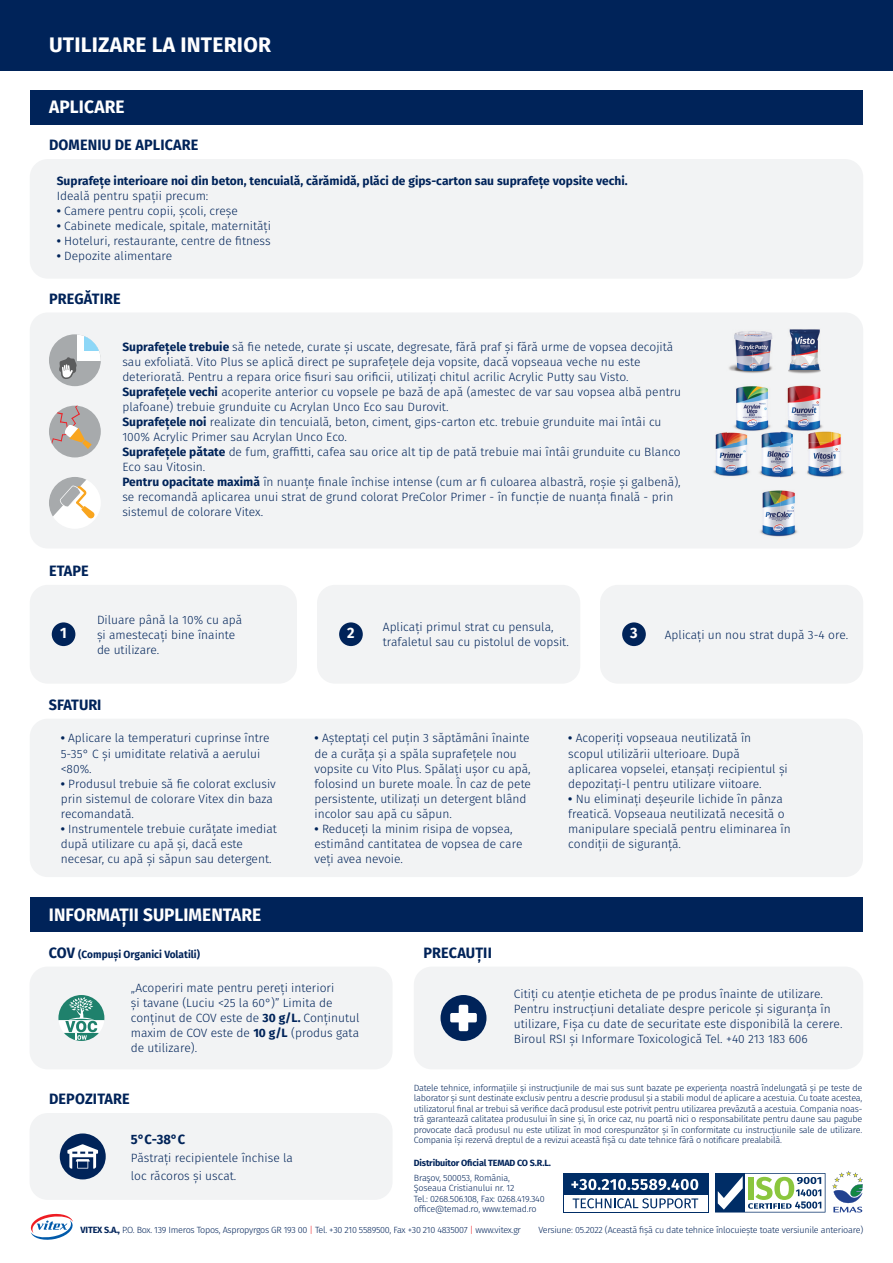
<style>
.page{position:relative;width:893px;height:1263px;background:#fff}
.page>*{position:absolute;margin:0;border:0;box-sizing:border-box;transform-origin:0 0}
.t1{font:700 21px "Fira Sans";letter-spacing:.01em;color:#fff}
.t2{font:700 18px "Fira Sans";color:#fff;scale:.96 1}
.t3{font:700 15px "Fira Sans";letter-spacing:.01em;color:#002359;scale:.96 1}
.t4{font:700 15px "Fira Sans";color:#fff;scale:.96 1}
.t5{font:700 13.5px "Fira Sans";color:#002359;scale:.96 1}
.t6{font:300 12px/15px "Fira Sans";color:#002359}
.t7{font:700 12px "Fira Sans";color:#002359}
.t8{font:700 10.5px "Fira Sans";color:#002359;scale:.96 1}
.t9{font:300 9px/10.5px "Fira Sans";letter-spacing:-.025em;color:#002359;text-align:justify}
.t10{font:700 9px "Fira Sans";letter-spacing:-.02em;color:#002359}
.s1{font-weight:700}
.s2{font-size:15px}
.s3{color:#ee1d23}
</style>
<div class="page">
<div style="left:30px;top:90px;width:833px;height:34px;background:#002359"></div>
<div style="left:30px;top:898px;width:833px;height:34px;background:#002359"></div>
<div style="left:30px;top:966px;width:363px;height:103px;background:#f2f3f4;border-radius:18px"></div>
<div style="left:414px;top:966px;width:449px;height:103px;background:#f2f3f4;border-radius:18px"></div>
<svg style="left:58px;top:995px;width:46px;height:46px"></svg>
<div style="left:30px;top:1113px;width:363px;height:87px;background:#f2f3f4;border-radius:18px"></div>
<div style="left:30px;top:159px;width:833px;height:120px;background:#f2f3f4;border-radius:18px"></div>
<div style="left:30px;top:312px;width:833px;height:236px;background:#f2f3f4;border-radius:18px"></div>
<div style="left:30px;top:719px;width:833px;height:158px;background:#f2f3f4;border-radius:18px"></div>
<div style="left:30px;top:585px;width:267px;height:99px;background:#f2f3f4;border-radius:18px"></div>
<div style="left:317px;top:585px;width:263px;height:99px;background:#f2f3f4;border-radius:18px"></div>
<div style="left:600px;top:585px;width:263px;height:99px;background:#f2f3f4;border-radius:18px"></div>
<div style="left:60px;top:1133px;width:46px;height:46px;background:#002359;border-radius:50%"></div>
<svg style="left:67px;top:1144px;width:31px;height:24px"></svg>
<div style="left:441px;top:995px;width:45px;height:46px;background:#002359;border-radius:50%"></div>
<svg style="left:450px;top:1005px;width:27px;height:26px"></svg>
<div style="left:52px;top:622px;width:23px;height:24px;background:#002359;border-radius:50%"></div>
<div style="left:339px;top:622px;width:24px;height:24px;background:#002359;border-radius:50%"></div>
<div style="left:622px;top:622px;width:24px;height:24px;background:#002359;border-radius:50%"></div>
<div style="left:0;top:0;width:893px;height:70px;background:#002359"></div>
<img style="left:736px;top:372px;width:85px;height:44px">
<img style="left:760px;top:490px;width:38px;height:47px">
<img style="left:734px;top:331px;width:39px;height:21px">
<img style="left:729px;top:352px;width:23px;height:30px">
<img style="left:752px;top:352px;width:21px;height:20px">
<img style="left:786px;top:329px;width:35px;height:47px">
<img style="left:780px;top:382px;width:1px;height:34px">
<svg style="left:780px;top:372px;width:6px;height:10px"></svg>
<img style="left:713px;top:420px;width:130px;height:58px">
<img style="left:727px;top:416px;width:53px;height:26px">
<img style="left:792px;top:416px;width:39px;height:27px">
<svg style="left:780px;top:420px;width:1px;height:22px"></svg>
<svg style="left:30px;top:1213px;width:43px;height:27px"></svg>
<svg style="left:832px;top:1171px;width:31px;height:41px"></svg>
<div style="left:563px;top:1173px;width:145px;height:39px;background:#002d66"></div>
<div style="left:564px;top:1195px;width:143px;height:16px;background:#fff"></div>
<svg style="left:573px;top:1198px;width:125px;height:10px"></svg>
<svg style="left:571px;top:1179px;width:127px;height:11px"></svg>
<svg style="left:49px;top:477px;width:51px;height:51px"></svg>
<div style="left:49px;top:334px;width:52px;height:52px;background:#a7aaac;border-radius:26px"></div>
<div style="left:77px;top:334px;width:24px;height:27px;background:#fff"></div>
<svg style="left:85px;top:334px;width:16px;height:17px"></svg>
<svg style="left:59px;top:357px;width:18px;height:22px"></svg>
<div style="left:49px;top:406px;width:52px;height:51px;background:#a7aaac;border-radius:26px"></div>
<svg style="left:50px;top:406px;width:42px;height:43px"></svg>
<svg style="left:715px;top:1173px;width:110px;height:39px"></svg>
<h1 class="t1" style="left:49px;top:30px;width:223px">UTILIZARE LA INTERIOR</h1>
<h2 class="t2" style="left:49px;top:94px;width:80px">APLICARE</h2>
<p class="t3" style="left:49px;top:134px;width:157px">DOMENIU DE APLICARE</p>
<p class="t7" style="left:57px;top:172px;width:572px">Suprafețe interioare noi din beton, tencuială, cărămidă, plăci de gips-carton sau suprafețe vopsite vechi.</p>
<p class="t6" style="left:57px;top:189px;width:153px">Ideală pentru spații precum:</p>
<p class="t6" style="left:57px;top:204px;width:183px"><span class="s1">•</span> Camere pentru copii, școli, creșe</p>
<p class="t6" style="left:57px;top:219px;width:216px"><span class="s1">•</span> Cabinete medicale, spitale, maternități</p>
<p class="t6" style="left:57px;top:234px;width:215px"><span class="s1">•</span> Hoteluri, restaurante, centre de fitness</p>
<p class="t6" style="left:57px;top:249px;width:117px"><span class="s1">•</span> Depozite alimentare</p>
<p class="t3" style="left:49px;top:288px;width:76px">PREGĂTIRE</p>
<p class="t3" style="left:49px;top:560px;width:43px">ETAPE</p>
<p class="t6" style="left:122px;top:340px;width:560px"><span class="s1">Suprafețele trebuie</span> să fie netede, curate și uscate, degresate, fără praf și fără urme de vopsea decojită sau exfoliată. Vito Plus se aplică direct pe suprafețele deja vopsite, dacă vopseaua veche nu este deteriorată. Pentru a repara orice fisuri sau orificii, utilizați chitul acrilic Acrylic Putty sau Visto.<br><span class="s1">Suprafețele vechi</span> acoperite anterior cu vopsele pe bază de apă (amestec de var sau vopsea albă pentru plafoane) trebuie grunduite cu Acrylan Unco Eco sau Durovit.<br><span class="s1">Suprafețele noi</span> realizate din tencuială, beton, ciment, gips-carton etc. trebuie grunduite mai întâi cu 100% Acrylic Primer sau Acrylan Unco Eco.<br><span class="s1">Suprafețele pătate</span> de fum, graffitti, cafea sau orice alt tip de pată trebuie mai întâi grunduite cu Blanco Eco sau Vitosin.<br><span class="s1">Pentru opacitate maximă</span> în nuanțe finale închise intense (cum ar fi culoarea albastră, roșie și galbenă), se recomandă aplicarea unui strat de grund colorat PreColor Primer - în funcție de nuanța finală - prin sistemul de colorare Vitex.</p>
<p class="t6" style="left:97px;top:613px;width:147px">Diluare până la 10% cu apă și amestecați bine înainte de utilizare.</p>
<p class="t6" style="left:383px;top:620px;width:187px">Aplicați primul strat cu pensula, trafaletul sau cu pistolul de vopsit.</p>
<p class="t6" style="left:665px;top:628px;width:185px">Aplicați un nou strat după 3-4 ore.</p>
<p class="t4" style="left:60px;top:622px;width:8px">1</p>
<p class="t4" style="left:347px;top:622px;width:9px">2</p>
<p class="t4" style="left:630px;top:622px;width:9px">3</p>
<p class="t3" style="left:49px;top:694px;width:56px">SFATURI</p>
<p class="t6" style="left:61px;top:732px;width:210px"><span class="s1">•</span> Aplicare la temperaturi cuprinse între<br>5-35° C și umiditate relativă a aerului &lt;80%.</p>
<p class="t6" style="left:61px;top:777px;width:217px"><span class="s1">•</span> Produsul trebuie să fie colorat exclusiv prin sistemul de colorare Vitex din baza recomandată.</p>
<p class="t6" style="left:61px;top:822px;width:218px"><span class="s1">•</span> Instrumentele trebuie curățate imediat după utilizare cu apă și, dacă este necesar, cu apă și săpun sau detergent.</p>
<h2 class="t2" style="left:49px;top:902px;width:222px">INFORMAȚII SUPLIMENTARE</h2>
<p class="t6" style="left:314px;top:732px;width:218px"><span class="s1">•</span> Așteptați cel puțin 3 săptămâni înainte de a curăța și a spăla suprafețele nou vopsite cu Vito Plus. Spălați ușor cu apă, folosind un burete moale. În caz de pete persistente, utilizați un detergent blând incolor sau apă cu săpun.</p>
<p class="t6" style="left:314px;top:822px;width:209px"><span class="s1">•</span> Reduceți la minim risipa de vopsea, estimând cantitatea de vopsea de care veți avea nevoie.</p>
<p class="t6" style="left:568px;top:732px;width:221px"><span class="s1">•</span> Acoperiți vopseaua neutilizată în scopul utilizării ulterioare. După aplicarea vopselei, etanșați recipientul și depozitați-l pentru utilizare viitoare.</p>
<p class="t6" style="left:568px;top:792px;width:224px"><span class="s1">•</span> Nu eliminați deșeurile lichide în pânza freatică. Vopseaua neutilizată necesită o manipulare specială pentru eliminarea în condiții de siguranță.</p>
<p class="t8" style="left:49px;top:947px;width:159px"><span class="s2">COV</span> (Compuși Organici Volatili)</p>
<p class="t3" style="left:423px;top:943px;width:73px">PRECAUȚII</p>
<p class="t6" style="left:131px;top:981px;width:230px">„Acoperiri mate pentru pereți interiori<br>și tavane (Luciu &lt;25 la 60°)” Limita de conținut de COV este de <span class="s1">30 g/L.</span> Conținutul maxim de COV este de <span class="s1">10 g/L</span> (produs gata de utilizare).</p>
<p class="t6" style="left:514px;top:987px;width:330px">Citiți cu atenție eticheta de pe produs înainte de utilizare.<br>Pentru instrucțiuni detaliate despre pericole și siguranța în utilizare, Fișa cu date de securitate este disponibilă la cerere.<br>Biroul RSI și Informare Toxicologică Tel. +40 213 183 606</p>
<p class="t3" style="left:49px;top:1088px;width:85px">DEPOZITARE</p>
<p class="t5" style="left:131px;top:1130px;width:58px">5°C-38°C</p>
<p class="t6" style="left:131px;top:1149px;width:164px;line-height:18px">Păstrați recipientele închise la loc răcoros și uscat.</p>
<p class="t9" style="left:414px;top:1083px;width:450px">Datele tehnice, informațiile și instrucțiunile de mai sus sunt bazate pe experiența noastră îndelungată și pe teste de laborator și sunt destinate exclusiv pentru a descrie produsul și a stabili modul de aplicare a acestuia. Cu toate acestea, utilizatorul final ar trebui să verifice dacă produsul este potrivit pentru utilizarea prevăzută a acestuia. Compania noas&shy;tră garantează calitatea produsului în sine și, în orice caz, nu poartă nici o responsabilitate pentru daune sau pagube provocate dacă produsul nu este utilizat în mod corespunzător și în conformitate cu instrucțiunile sale de utilizare.<br>Compania își rezervă dreptul de a revizui această fișă cu date tehnice fără o notificare prealabilă.</p>
<p class="t10" style="left:414px;top:1156px;width:139px">Distribuitor Oficial TEMAD CO S.R.L.</p>
<p class="t9" style="left:414px;top:1173px;width:132px;text-align:left">Braşov, 500053, România,<br>Şoseaua Cristianului nr. 12<br>Tel.: 0268.506.108, Fax: 0268.419.340 office@temad.ro, www.temad.ro</p>
<p class="t9" style="left:81px;top:1225px;width:442px"><span class="s1">VITEX S.A.,</span> P.O. Box. 139 Imeros Topos, Aspropyrgos GR 193 00 <span class="s3">|</span> Τel. +30 210 5589500, Fax +30 210 4835007 <span class="s3">|</span> www.vitex.gr</p>
<p class="t9" style="left:538px;top:1225px;width:326px">Versiune: 05.2022 (Această fișă cu date tehnice înlocuiește toate versiunile anterioare)</p>
</div>
